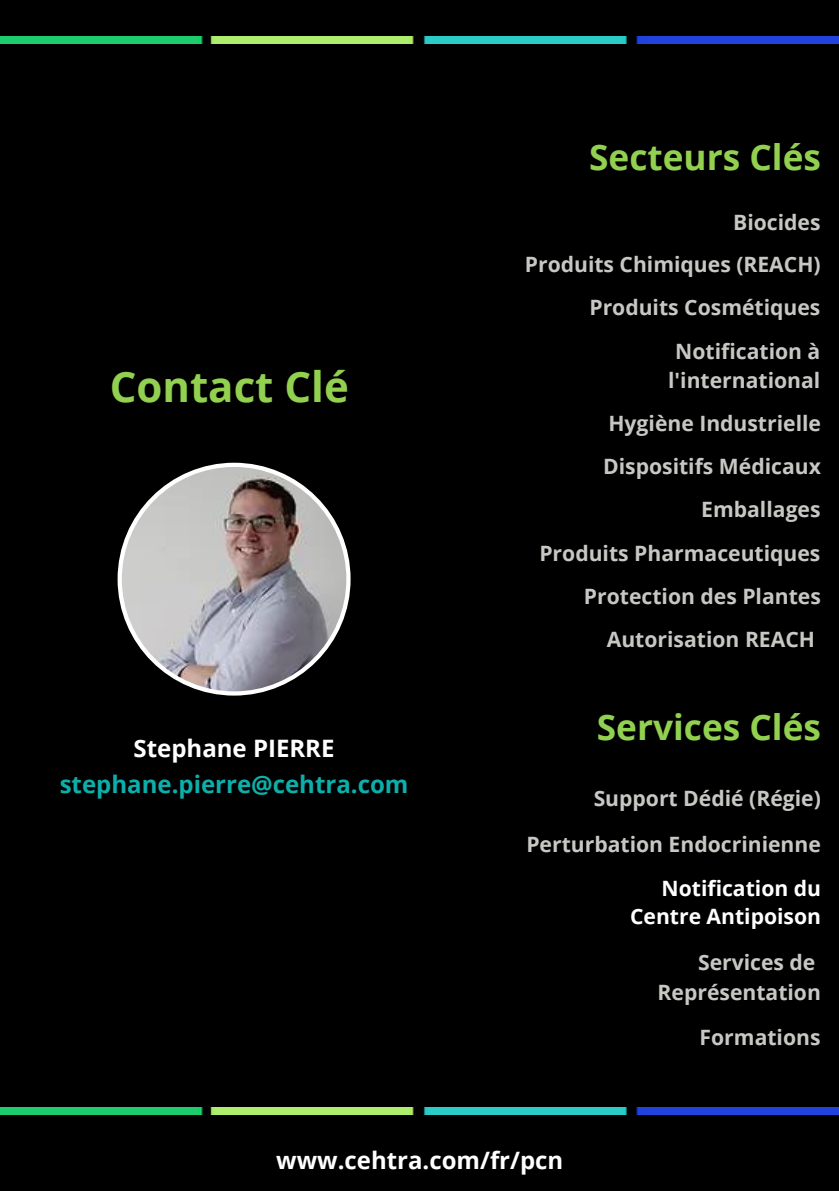
<style>
.page{position:relative;width:839px;height:1191px;background:#fff}
.page>*{position:absolute;margin:0;border:0;box-sizing:border-box;transform-origin:0 0}
.t1{font:700 42px "Open Sans";color:#92d050}
.t2{font:700 35.2px "Open Sans";color:#92d050}
.t3{font:700 24px "Open Sans";color:#fff}
.t4{font:700 24px "Open Sans";color:#0dafab}
.t5{font:700 21.2px/29.6px "Open Sans";color:#c7c7c4;text-align:center}
.t6{font:700 21.2px "Open Sans";color:#fff}
</style>
<div class="page">
<div style="left:0;top:0;width:838px;height:1191px;background:#000"></div>
<img style="left:0;top:36px;width:838px;height:8px">
<img style="left:0;top:1107px;width:838px;height:8px">
<svg style="left:118px;top:463px;width:232px;height:233px"></svg>
<p class="t1" style="left:110px;top:357px;width:240px">Contact Clé</p>
<p class="t3" style="left:134px;top:731px;width:202px">Stephane PIERRE</p>
<p class="t4" style="left:60px;top:767px;width:350px">stephane.pierre@cehtra.com</p>
<p class="t2" style="left:589px;top:133px;width:233px">Secteurs Clés</p>
<p class="t5" style="left:733px;top:207px;width:89px">Biocides</p>
<p class="t5" style="left:524px;top:249px;width:297px">Produits Chimiques (REACH)</p>
<p class="t5" style="left:589px;top:292px;width:232px">Produits Cosmétiques</p>
<p class="t5" style="left:668px;top:336px;width:154px">Notification à l'international</p>
<p class="t5" style="left:608px;top:408px;width:214px">Hygiène Industrielle</p>
<p class="t5" style="left:603px;top:451px;width:219px">Dispositifs Médicaux</p>
<p class="t5" style="left:701px;top:494px;width:121px">Emballages</p>
<p class="t5" style="left:539px;top:538px;width:282px">Produits Pharmaceutiques</p>
<p class="t5" style="left:584px;top:581px;width:238px">Protection des Plantes</p>
<p class="t5" style="left:606px;top:624px;width:210px">Autorisation REACH</p>
<p class="t2" style="left:596px;top:702px;width:226px">Services Clés</p>
<p class="t5" style="left:593px;top:783px;width:229px">Support Dédié (Régie)</p>
<p class="t5" style="left:526px;top:829px;width:296px">Perturbation Endocrinienne</p>
<p class="t6" style="left:661px;top:873px;width:161px">Notification du</p>
<p class="t6" style="left:630px;top:902px;width:192px">Centre Antipoison</p>
<p class="t5" style="left:698px;top:947px;width:119px">Services de</p>
<p class="t5" style="left:657px;top:977px;width:165px">Représentation</p>
<p class="t5" style="left:699px;top:1022px;width:122px">Formations</p>
<p class="t3" style="left:276px;top:1143px;width:288px">www.cehtra.com/fr/pcn</p>
</div>
